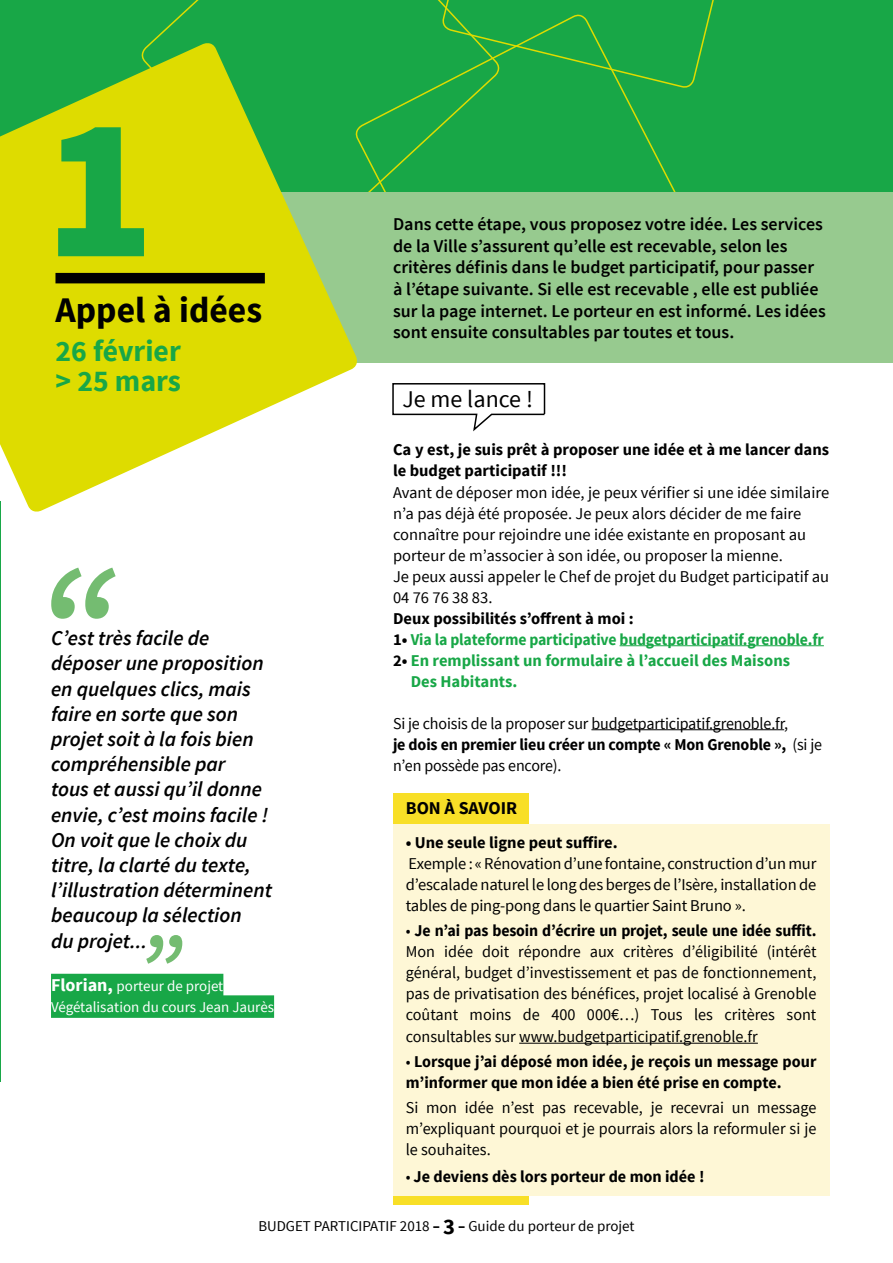
<style>
.page{position:relative;width:893px;height:1263px;background:#fff}
.page>*{position:absolute;margin:0;border:0;box-sizing:border-box;transform-origin:0 0}
.t1{font:700 36px "Source Sans Pro";color:#000}
.t2{font:700 30px/30px "Source Sans Pro";color:#18a747}
.t3{font:24px "Source Sans Pro";color:#000}
.t4{font:italic 600 21px/25.2px "Source Sans Pro";color:#000}
.t5{font:600 18px/21.6px "Source Sans Pro";color:#000}
.t6{font:700 18px "Source Sans Pro";color:#000}
.t7{font:16.5px/21px "Source Sans Pro";color:#000}
.t8{font:16.5px/21.1px "Source Sans Pro";color:#000;text-align:justify;scale:.96 1}
.t9{font:700 16.5px/21px "Source Sans Pro";color:#000}
.t10{font:700 16.5px "Source Sans Pro";letter-spacing:-.01em;color:#18a747;scale:.95 1}
.t11{font:700 16.5px "Source Sans Pro";letter-spacing:-.01em;color:#18a747}
.t12{font:15px/21.6px "Source Sans Pro";color:#fff}
.t13{font:15px "Source Sans Pro";color:#000}
.s1{font-weight:700;font-size:18px}
.s2{color:#000}
.s3{font-weight:700}
.s4{font-weight:400}
.s5{font-weight:700;font-size:22.5px}
</style>
<div class="page">
<div style="left:0;top:0;width:893px;height:200px;background:#18a747"></div>
<svg style="left:700px;top:0;width:14px;height:57px"></svg>
<svg style="left:360px;top:12px;width:340px;height:180px"></svg>
<div style="left:259px;top:192px;width:634px;height:170px;background:#97ca8f"></div>
<svg style="left:0;top:40px;width:360px;height:472px;fill:#dedc00"></svg>
<svg style="left:58px;top:127px;width:86px;height:129px"></svg>
<div style="left:55px;top:273px;width:210px;height:10px;background:#000"></div>
<div style="left:393px;top:794px;width:135px;height:411px;background:#f8df27"></div>
<div style="left:393px;top:824px;width:436px;height:372px;background:#fef7d6"></div>
<hr style="left:0;top:501px;width:1px;height:581px;background:#18a747">
<div style="left:51px;top:974px;width:172px;height:22px;background:#18a747"></div>
<div style="left:51px;top:995px;width:223px;height:23px;background:#18a747"></div>
<svg style="left:392px;top:383px;width:154px;height:49px"></svg>
<hr style="left:620px;top:645px;width:204px;height:1px;background:#18a747">
<hr style="left:591px;top:729px;width:193px;height:1px;background:#000">
<hr style="left:519px;top:1043px;width:239px;height:1px;background:#000">
<svg style="left:51px;top:568px;width:65px;height:51px"></svg>
<svg style="left:146px;top:935px;width:36px;height:29px"></svg>
<h1 class="t1" style="left:55px;top:287px;width:208px">Appel à idées</h1>
<h2 class="t2" style="left:55px;top:337px;width:127px">26 février &gt; 25 mars</h2>
<p class="t4" style="left:51px;top:625px;width:222px">C’est très facile de déposer une proposition en quelques clics, mais faire en sorte que son projet soit à la fois bien compréhensible par<br>tous et aussi qu’il donne envie, c’est moins facile !<br>On voit que le choix du titre, la clarté du texte, l’illustration déterminent beaucoup la sélection<br>du projet...</p>
<p class="t12" style="left:51px;top:975px;width:225px"><span class="s1">Florian,</span> porteur de projet<br>Végétalisation du cours Jean Jaurès</p>
<p class="t5" style="left:393px;top:214px;width:434px">Dans cette étape, vous proposez votre idée. Les services de la Ville s’assurent qu’elle est recevable, selon les critères définis dans le budget participatif, pour passer à l’étape suivante. Si elle est recevable , elle est publiée sur la page internet. Le porteur en est informé. Les idées sont ensuite consultables par toutes et tous.</p>
<h3 class="t3" style="left:402px;top:384px;width:132px">Je me lance !</h3>
<p class="t9" style="left:393px;top:440px;width:438px">Ca y est, je suis prêt à proposer une idée et à me lancer dans le budget participatif !!!</p>
<p class="t7" style="left:393px;top:482px;width:438px">Avant de déposer mon idée, je peux vérifier si une idée similaire n’a pas déjà été proposée. Je peux alors décider de me faire connaître pour rejoindre une idée existante en proposant au porteur de m’associer à son idée, ou proposer la mienne.<br>Je peux aussi appeler le Chef de projet du Budget participatif au 04 76 76 38 83.</p>
<p class="t9" style="left:393px;top:608px;width:242px">Deux possibilités s’offrent à moi :</p>
<p class="t10" style="left:393px;top:628px;width:455px"><span class="s2">1•</span> Via la plateforme participative budgetparticipatif.grenoble.fr</p>
<p class="t11" style="left:393px;top:649px;width:399px"><span class="s2">2•</span> En remplissant un formulaire à l’accueil des Maisons</p>
<p class="t11" style="left:411px;top:670px;width:108px">Des Habitants.</p>
<p class="t7" style="left:393px;top:713px;width:431px">Si je choisis de la proposer sur budgetparticipatif.grenoble.fr,<br><span class="s3">je dois en premier lieu créer un compte « Mon Grenoble »,</span> (si je n’en possède pas encore).</p>
<p class="t6" style="left:406px;top:797px;width:113px">BON À SAVOIR</p>
<p class="t9" style="left:406px;top:833px;width:213px">• Une seule ligne peut suffire.</p>
<p class="t7" style="left:406px;top:853px;width:412px;text-align:justify">Exemple : « Rénovation d’une fontaine, construction d’un mur d’escalade naturel le long des berges de l’Isère, installation de tables de ping-pong dans le quartier Saint Bruno ».</p>
<p class="t8" style="left:406px;top:920px;width:429px">• <span class="s3">Je n’ai pas besoin d’écrire un projet, seule une idée suffit.<br></span>Mon idée doit répondre aux critères d’éligibilité (intérêt général, budget d’investissement et pas de fonctionnement, pas de privatisation des bénéfices, projet localisé à Grenoble coûtant moins de 400 000€…) Tous les critères sont consultables sur www.budgetparticipatif.grenoble.fr</p>
<p class="t9" style="left:406px;top:1052px;width:412px"><span class="s4">•</span> Lorsque j’ai déposé mon idée, je reçois un message pour m’informer que mon idée a bien été prise en compte.</p>
<p class="t7" style="left:406px;top:1098px;width:412px;text-align:justify">Si mon idée n’est pas recevable, je recevrai un message m’expliquant pourquoi et je pourrais alors la reformuler si je le souhaites.</p>
<p class="t9" style="left:406px;top:1167px;width:300px"><span class="s4">•</span> Je deviens dès lors porteur de mon idée !</p>
<p class="t13" style="left:258px;top:1217px;width:378px">BUDGET PARTICIPATIF 2018 <span class="s3">–</span> <span class="s5">3</span> <span class="s3">–</span> Guide du porteur de projet</p>
</div>
